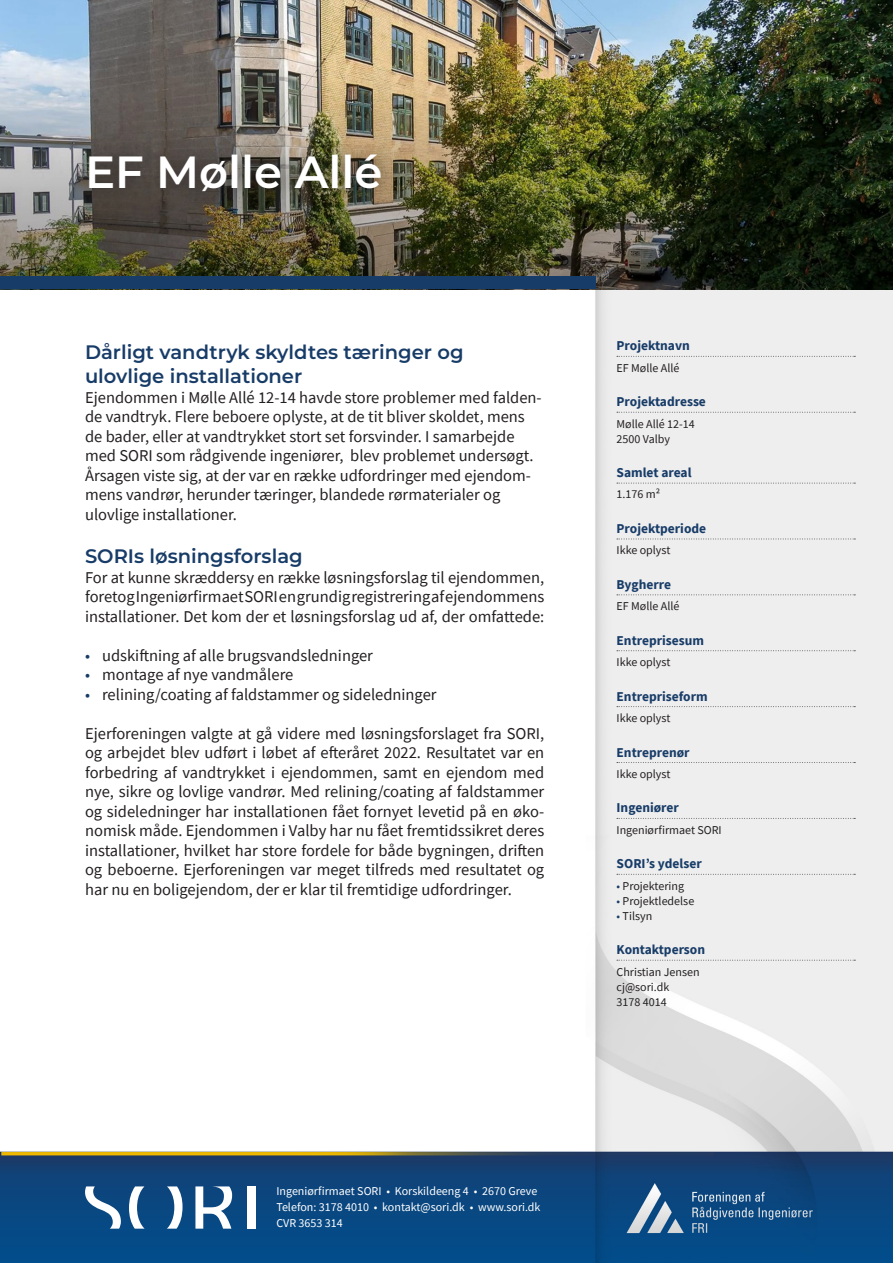
<style>
.page{position:relative;width:893px;height:1263px;background:#fff}
.page>*{position:absolute;margin:0;border:0;box-sizing:border-box;transform-origin:0 0}
.Overskrift{font:600 45px "Montserrat";color:#fff}
.Mellemrubrik{font:600 19.5px/24px "Montserrat";color:#183c68}
.Brødtekst{font:16.5px/19.5px "Source Sans Pro";color:#231f20;text-align:justify}
.Mellemrubrik-2{font:16.5px/19.5px "Source Sans Pro";color:#231f20}
.Tabel_Ovr_m__stroke{font:700 13.5px "Source Sans Pro";color:#183c68}
.Tabel_brød{font:12px/15px "Source Sans Pro";color:#231f20}
.t1{font:12px "Source Sans Pro";color:#fff}
.s1{color:#183c68}
</style>
<div class="page">
<img style="left:0;top:289px;width:893px;height:974px">
<img style="left:0;top:0;width:893px;height:289px">
<svg style="left:617px;top:356px;width:238px;height:1px"></svg>
<svg style="left:617px;top:412px;width:238px;height:1px"></svg>
<svg style="left:617px;top:483px;width:238px;height:1px"></svg>
<svg style="left:617px;top:539px;width:238px;height:1px"></svg>
<svg style="left:617px;top:594px;width:238px;height:1px"></svg>
<svg style="left:617px;top:650px;width:238px;height:1px"></svg>
<svg style="left:617px;top:706px;width:238px;height:1px"></svg>
<svg style="left:617px;top:762px;width:238px;height:1px"></svg>
<svg style="left:617px;top:818px;width:238px;height:1px"></svg>
<svg style="left:617px;top:874px;width:238px;height:1px"></svg>
<svg style="left:617px;top:960px;width:238px;height:1px"></svg>
<div style="left:247px;top:1186px;width:8px;height:43px;background:#fff"></div>
<svg style="left:129px;top:1186px;width:54px;height:43px"></svg>
<svg style="left:85px;top:1186px;width:36px;height:43px"></svg>
<svg style="left:195px;top:1186px;width:37px;height:43px"></svg>
<div style="left:71px;top:137px;width:327px;height:71px;background:#231f20;opacity:.75"></div>
<div style="left:0;top:276px;width:595px;height:13px;background:#183c68"></div>
<p class="Overskrift" style="left:85px;top:142px;width:299px">EF Mølle Allé</p>
<p class="Mellemrubrik" style="left:85px;top:340px;width:380px">Dårligt vandtryk skyldtes tæringer og ulovlige installationer</p>
<p class="Mellemrubrik-2" style="left:85px;top:387px;width:458px">Ejendommen i Mølle Allé 12-14 havde store problemer med falden&shy;de vandtryk. Flere beboere oplyste, at de tit bliver skoldet, mens de bader, eller at vandtrykket stort set forsvinder. I samarbejde med SORI som rådgivende ingeniører, blev problemet undersøgt.<br>Årsagen viste sig, at der var en række udfordringer med ejendom&shy;mens vandrør, herunder tæringer, blandede rørmaterialer og ulovlige installationer.</p>
<p class="Mellemrubrik" style="left:85px;top:544px;width:219px">SORIs løsningsforslag</p>
<p class="Brødtekst" style="left:85px;top:567px;width:461px">For at kunne skræddersy en række løsningsforslag til ejendommen, foretog Ingeniørfirmaet SORI en grundig registrering af ejendommens installationer. Det kom der et løsningsforslag ud af, der omfattede:</p>
<p class="Brødtekst" style="left:85px;top:645px;width:289px"><span class="s1">•</span> udskiftning af alle brugsvandsledninger</p>
<p class="Brødtekst" style="left:85px;top:665px;width:210px"><span class="s1">•</span> montage af nye vandmålere</p>
<p class="Brødtekst" style="left:85px;top:684px;width:353px"><span class="s1">•</span> relining/coating af faldstammer og sideledninger</p>
<p class="Brødtekst" style="left:85px;top:723px;width:461px">Ejerforeningen valgte at gå videre med løsningsforslaget fra SORI, og arbejdet blev udført i løbet af efteråret 2022. Resultatet var en forbedring af vandtrykket i ejendommen, samt en ejendom med nye, sikre og lovlige vandrør. Med relining/coating af faldstammer og sideledninger har installationen fået fornyet levetid på en øko&shy;nomisk måde. Ejendommen i Valby har nu fået fremtidssikret deres installationer, hvilket har store fordele for både bygningen, driften og beboerne. Ejerforeningen var meget tilfreds med resultatet og har nu en boligejendom, der er klar til fremtidige udfordringer.</p>
<p class="t1" style="left:276px;top:1184px;width:262px">Ingeniørfirmaet SORI • Korskildeeng 4 • 2670 Greve</p>
<p class="t1" style="left:276px;top:1199px;width:266px">Telefon: 3178 4010 • kontakt@sori.dk • www.sori.dk</p>
<p class="t1" style="left:276px;top:1215px;width:68px">CVR 3653 314</p>
<p class="Tabel_Ovr_m__stroke" style="left:617px;top:337px;width:75px">Projektnavn</p>
<p class="Tabel_brød" style="left:617px;top:360px;width:64px">EF Mølle Allé</p>
<p class="Tabel_Ovr_m__stroke" style="left:617px;top:393px;width:91px">Projektadresse</p>
<p class="Tabel_brød" style="left:617px;top:416px;width:80px">Mølle Allé 12-14<br>2500 Valby</p>
<p class="Tabel_Ovr_m__stroke" style="left:617px;top:463px;width:76px">Samlet areal</p>
<p class="Tabel_brød" style="left:617px;top:487px;width:45px">1.176 m²</p>
<p class="Tabel_Ovr_m__stroke" style="left:617px;top:519px;width:91px">Projektperiode</p>
<p class="Tabel_brød" style="left:617px;top:543px;width:55px">Ikke oplyst</p>
<p class="Tabel_Ovr_m__stroke" style="left:617px;top:575px;width:56px">Bygherre</p>
<p class="Tabel_brød" style="left:617px;top:599px;width:64px">EF Mølle Allé</p>
<p class="Tabel_Ovr_m__stroke" style="left:617px;top:631px;width:89px">Entreprisesum</p>
<p class="Tabel_brød" style="left:617px;top:654px;width:55px">Ikke oplyst</p>
<p class="Tabel_Ovr_m__stroke" style="left:617px;top:687px;width:93px">Entrepriseform</p>
<p class="Tabel_brød" style="left:617px;top:710px;width:55px">Ikke oplyst</p>
<p class="Tabel_Ovr_m__stroke" style="left:617px;top:743px;width:75px">Entreprenør</p>
<p class="Tabel_brød" style="left:617px;top:766px;width:55px">Ikke oplyst</p>
<p class="Tabel_Ovr_m__stroke" style="left:617px;top:799px;width:64px">Ingeniører</p>
<p class="Tabel_brød" style="left:617px;top:822px;width:107px">Ingeniørfirmaet SORI</p>
<p class="Tabel_Ovr_m__stroke" style="left:617px;top:855px;width:87px">SORI’s ydelser</p>
<p class="Tabel_brød" style="left:617px;top:878px;width:69px"><span class="s1">•</span> Projektering</p>
<p class="Tabel_brød" style="left:617px;top:893px;width:79px"><span class="s1">•</span> Projektledelse</p>
<p class="Tabel_brød" style="left:617px;top:908px;width:37px"><span class="s1">•</span> Tilsyn</p>
<p class="Tabel_Ovr_m__stroke" style="left:617px;top:940px;width:90px">Kontaktperson</p>
<p class="Tabel_brød" style="left:617px;top:964px;width:85px">Christian Jensen</p>
<p class="Tabel_brød" style="left:617px;top:979px;width:54px">cj@sori.dk</p>
<p class="Tabel_brød" style="left:617px;top:994px;width:52px">3178 4014</p>
</div>
